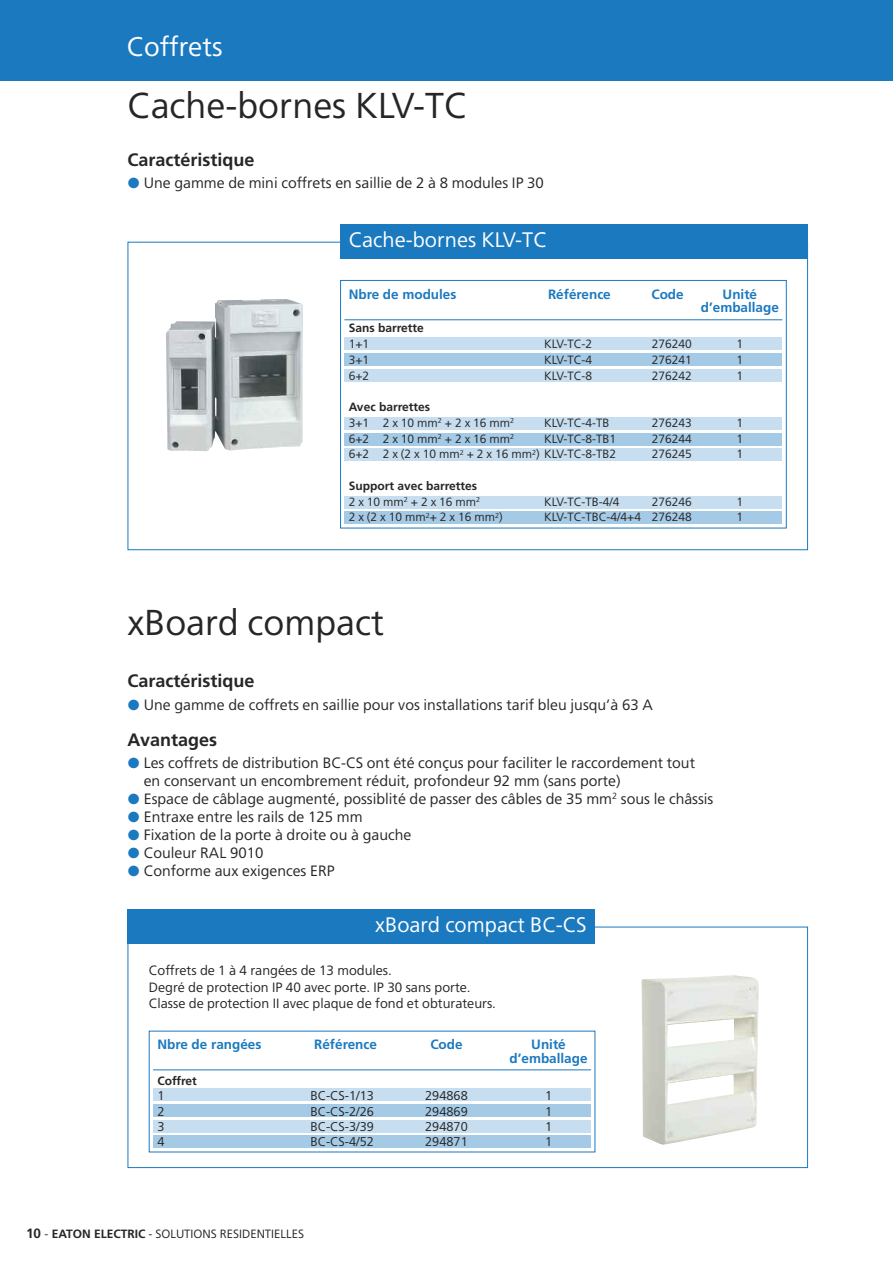
<style>
.page{position:relative;width:893px;height:1263px;background:#fff}
.page>*{position:absolute;margin:0;border:0;box-sizing:border-box;transform-origin:0 0}
.t1{font:36px "MF Com";color:#272627}
.t2{font:27px "MF Com";color:#fff}
.t3{font:21px "MF Com";color:#fff}
.t4{font:700 18px "MF Com";color:#272627}
.t5{font:15px "MF Com";color:#272627}
.t6{font:13.5px/16.5px "MF Com";color:#272627}
.t7{font:700 13.5px/13.5px "MF Com";color:#1b79c0;text-align:center}
.t8{font:12.75px "MF Com";color:#272627}
.t9{font:12px/15.8px "MF Com";color:#272627}
.t10{font:700 12px/15.8px "MF Com";color:#272627}
.s1{font-family:"European Pi Three";color:#1b79c0}
.s2{font-weight:700}
.s3{font-weight:400}
.s4{font-weight:700;font-size:13.5px}
</style>
<div class="page">
<div style="left:0;top:0;width:893px;height:81px;background:#1b79c0"></div>
<div style="left:128px;top:910px;width:467px;height:34px;background:#1b79c0"></div>
<div style="left:153px;top:1088px;width:438px;height:13px;background:#c6deef"></div>
<div style="left:153px;top:1104px;width:438px;height:13px;background:#a4cae6"></div>
<div style="left:153px;top:1135px;width:438px;height:13px;background:#a4cae6"></div>
<div style="left:153px;top:1119px;width:438px;height:13px;background:#c6deef"></div>
<hr style="left:153px;top:1069px;width:438px;height:1px;background:#1b79c0">
<img style="left:642px;top:975px;width:117px;height:170px">
<div style="left:340px;top:225px;width:468px;height:34px;background:#1b79c0"></div>
<img style="left:166px;top:299px;width:137px;height:152px">
<div style="left:340px;top:280px;width:447px;height:248px;border:1px solid #1b79c0"></div>
<div style="left:344px;top:337px;width:438px;height:13px;background:#c6deef"></div>
<div style="left:344px;top:353px;width:438px;height:13px;background:#a4cae6"></div>
<div style="left:344px;top:369px;width:438px;height:13px;background:#c6deef"></div>
<div style="left:344px;top:417px;width:438px;height:13px;background:#c6deef"></div>
<div style="left:344px;top:433px;width:438px;height:12px;background:#a4cae6"></div>
<div style="left:344px;top:448px;width:438px;height:13px;background:#c6deef"></div>
<div style="left:344px;top:496px;width:438px;height:12px;background:#c6deef"></div>
<div style="left:344px;top:511px;width:438px;height:13px;background:#a4cae6"></div>
<hr style="left:344px;top:319px;width:438px;height:1px;background:#1b79c0">
<h2 class="t2" style="left:127px;top:36px;width:97px">Coffrets</h2>
<h1 class="t1" style="left:128px;top:91px;width:341px">Cache-bornes KLV-TC</h1>
<p class="t4" style="left:128px;top:152px;width:129px">Caractéristique</p>
<p class="t5" style="left:128px;top:177px;width:418px"><span class="s1">P</span> Une gamme de mini coffrets en saillie de 2 à 8 modules IP 30</p>
<h3 class="t3" style="left:349px;top:232px;width:200px">Cache-bornes KLV-TC</h3>
<p class="t7" style="left:349px;top:288px;width:109px">Nbre de modules</p>
<p class="t7" style="left:548px;top:288px;width:64px">Référence</p>
<p class="t7" style="left:651px;top:288px;width:34px">Code</p>
<p class="t7" style="left:701px;top:288px;width:80px">Unité d’emballage</p>
<p class="t10" style="left:349px;top:321px;width:77px">Sans barrette</p>
<p class="t9" style="left:349px;top:337px;width:22px">1+1</p>
<p class="t9" style="left:544px;top:337px;width:50px">KLV-TC-2</p>
<p class="t9" style="left:652px;top:337px;width:42px">276240</p>
<p class="t9" style="left:737px;top:337px;width:8px">1</p>
<p class="t9" style="left:349px;top:353px;width:22px">3+1</p>
<p class="t9" style="left:544px;top:353px;width:50px">KLV-TC-4</p>
<p class="t9" style="left:652px;top:353px;width:42px">276241</p>
<p class="t9" style="left:737px;top:353px;width:8px">1</p>
<p class="t9" style="left:349px;top:368px;width:22px">6+2</p>
<p class="t9" style="left:544px;top:368px;width:50px">KLV-TC-8</p>
<p class="t9" style="left:652px;top:368px;width:42px">276242</p>
<p class="t9" style="left:737px;top:368px;width:8px">1</p>
<p class="t9" style="left:349px;top:400px;width:167px"><span class="s2">Avec barrettes<br></span>3+1 2 x 10 mm<sup>2</sup> + 2 x 16 mm<sup>2</sup></p>
<p class="t9" style="left:544px;top:416px;width:67px">KLV-TC-4-TB</p>
<p class="t9" style="left:652px;top:416px;width:42px">276243</p>
<p class="t9" style="left:737px;top:416px;width:8px">1</p>
<p class="t9" style="left:349px;top:431px;width:167px">6+2 2 x 10 mm<sup>2</sup> + 2 x 16 mm<sup>2</sup></p>
<p class="t9" style="left:544px;top:431px;width:73px">KLV-TC-8-TB1</p>
<p class="t9" style="left:652px;top:431px;width:42px">276244</p>
<p class="t9" style="left:737px;top:431px;width:8px">1</p>
<p class="t9" style="left:349px;top:447px;width:269px">6+2 2 x (2 x 10 mm<sup>2</sup> + 2 x 16 mm<sup>2</sup>) KLV-TC-8-TB2</p>
<p class="t9" style="left:652px;top:447px;width:42px">276245</p>
<p class="t9" style="left:736px;top:447px;width:8px">1</p>
<p class="t10" style="left:349px;top:479px;width:133px">Support avec barrettes<br><span class="s3">2 x 10 mm</span><sup>2</sup> <span class="s3">+ 2 x 16 mm</span><sup>2</sup></p>
<p class="t9" style="left:544px;top:494px;width:77px">KLV-TC-TB-4/4</p>
<p class="t9" style="left:652px;top:494px;width:42px">276246</p>
<p class="t9" style="left:737px;top:494px;width:8px">1</p>
<p class="t9" style="left:349px;top:510px;width:156px">2 x (2 x 10 mm<sup>2</sup>+ 2 x 16 mm<sup>2</sup>)</p>
<p class="t9" style="left:544px;top:510px;width:149px">KLV-TC-TBC-4/4+4 276248</p>
<p class="t9" style="left:737px;top:510px;width:8px">1</p>
<h1 class="t1" style="left:128px;top:607px;width:258px">xBoard compact</h1>
<p class="t4" style="left:128px;top:674px;width:129px">Caractéristique</p>
<p class="t5" style="left:128px;top:698px;width:527px"><span class="s1">P</span> Une gamme de coffrets en saillie pour vos installations tarif bleu jusqu’à 63 A</p>
<p class="t4" style="left:128px;top:732px;width:91px">Avantages</p>
<p class="t5" style="left:128px;top:757px;width:569px"><span class="s1">P</span> Les coffrets de distribution BC-CS ont été conçus pour faciliter le raccordement tout</p>
<p class="t5" style="left:144px;top:775px;width:478px">en conservant un encombrement réduit, profondeur 92 mm (sans porte)</p>
<p class="t5" style="left:128px;top:793px;width:587px"><span class="s1">P</span> Espace de câblage augmenté, possiblité de passer des câbles de 35 mm<sup>2</sup> sous le châssis</p>
<p class="t5" style="left:128px;top:811px;width:236px"><span class="s1">P</span> Entraxe entre les rails de 125 mm</p>
<p class="t5" style="left:128px;top:829px;width:285px"><span class="s1">P</span> Fixation de la porte à droite ou à gauche</p>
<p class="t5" style="left:128px;top:847px;width:137px"><span class="s1">P</span> Couleur RAL 9010</p>
<p class="t5" style="left:128px;top:865px;width:209px"><span class="s1">P</span> Conforme aux exigences ERP</p>
<h3 class="t3" style="left:375px;top:916px;width:213px">xBoard compact BC-CS</h3>
<p class="t6" style="left:149px;top:963px;width:349px">Coffrets de 1 à 4 rangées de 13 modules.<br>Degré de protection IP 40 avec porte. IP 30 sans porte.<br>Classe de protection II avec plaque de fond et obturateurs.</p>
<p class="t7" style="left:157px;top:1039px;width:106px">Nbre de rangées</p>
<p class="t7" style="left:314px;top:1039px;width:64px">Référence</p>
<p class="t7" style="left:430px;top:1039px;width:34px">Code</p>
<p class="t7" style="left:509px;top:1039px;width:80px">Unité d’emballage</p>
<p class="t10" style="left:157px;top:1073px;width:41px">Coffret</p>
<p class="t8" style="left:157px;top:1091px;width:9px">1</p>
<p class="t8" style="left:310px;top:1091px;width:65px">BC-CS-1/13</p>
<p class="t8" style="left:425px;top:1091px;width:44px">294868</p>
<p class="t8" style="left:545px;top:1091px;width:9px">1</p>
<p class="t8" style="left:157px;top:1106px;width:9px">2</p>
<p class="t8" style="left:310px;top:1106px;width:65px">BC-CS-2/26</p>
<p class="t8" style="left:425px;top:1106px;width:44px">294869</p>
<p class="t8" style="left:545px;top:1106px;width:9px">1</p>
<p class="t8" style="left:157px;top:1121px;width:9px">3</p>
<p class="t8" style="left:310px;top:1121px;width:65px">BC-CS-3/39</p>
<p class="t8" style="left:425px;top:1121px;width:44px">294870</p>
<p class="t8" style="left:545px;top:1121px;width:9px">1</p>
<p class="t8" style="left:157px;top:1137px;width:9px">4</p>
<p class="t8" style="left:310px;top:1137px;width:65px">BC-CS-4/52</p>
<p class="t8" style="left:425px;top:1137px;width:44px">294871</p>
<p class="t8" style="left:545px;top:1137px;width:9px">1</p>
<p class="t9" style="left:26px;top:1227px;width:280px"><span class="s4">10</span> - <span class="s2">EATON ELECTRIC</span> - SOLUTIONS RESIDENTIELLES</p>
</div>
